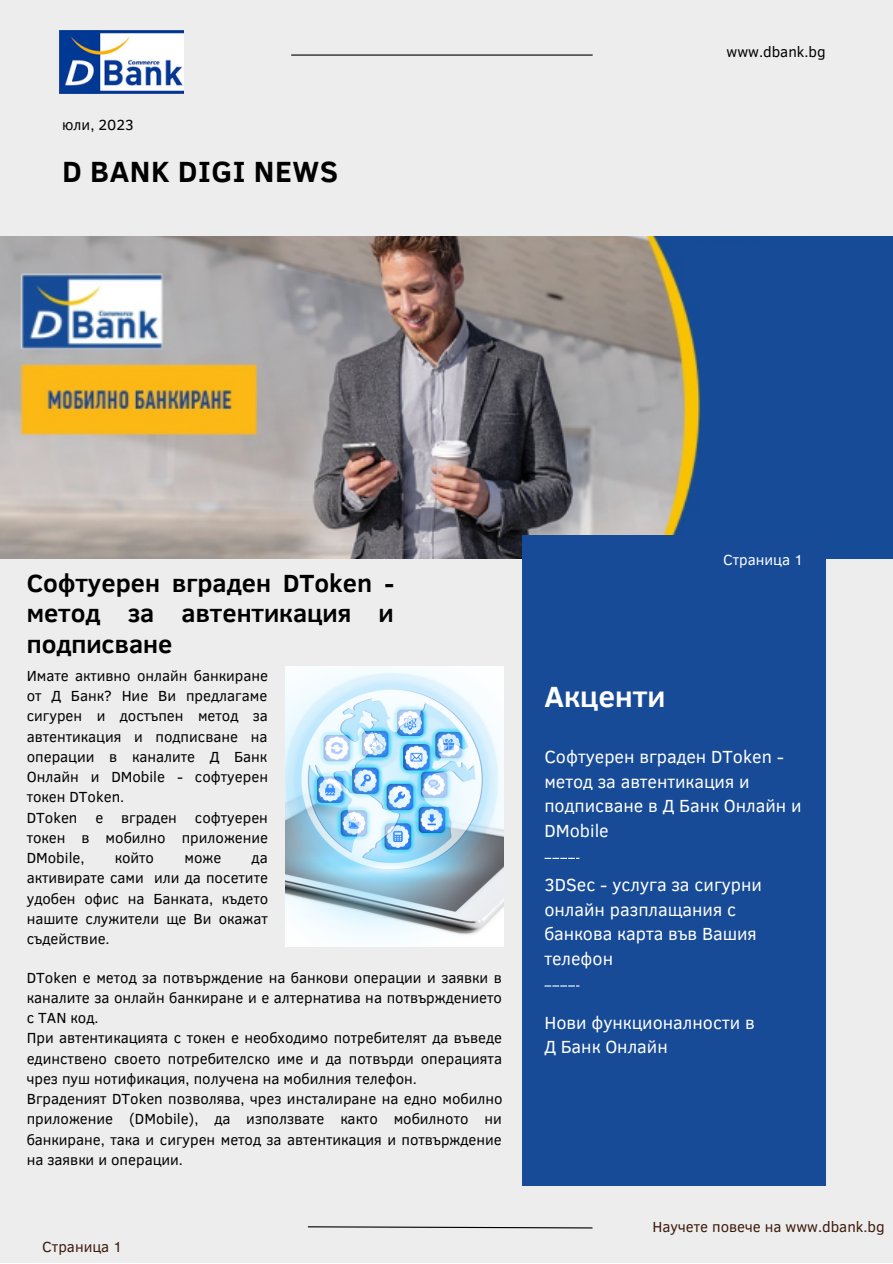
<style>
.page{position:relative;width:893px;height:1264px;background:#fff}
.page>*{position:absolute;margin:0;border:0;box-sizing:border-box;transform-origin:0 0}
.t1{font:700 30px "Clear Sans";letter-spacing:.02em;color:#000}
.t2{font:700 30px "Clear Sans";color:#fff}
.t3{font:700 25.5px/30.3px "Clear Sans";color:#000;text-align:justify}
.t4{font:18px/24.8px "Clear Sans";color:#fff}
.t5{font:15px/20.2px "Clear Sans";color:#000;text-align:justify}
.t6{font:15px "Clear Sans";color:#3c1a0c}
.t7{font:15px "Clear Sans";color:#fff}
</style>
<div class="page">
<div style="left:0;top:0;width:892px;height:1262px;background:#ededed"></div>
<img style="left:286px;top:666px;width:217px;height:280px">
<hr style="left:291px;top:54px;width:301px;height:2px;background:#000">
<svg style="left:307px;top:1226px;width:286px;height:2px"></svg>
<img style="left:59px;top:31px;width:125px;height:63px">
<img style="left:0;top:237px;width:892px;height:321px">
<div style="left:722px;top:251px;width:170px;height:268px;background:#184b97"></div>
<div style="left:522px;top:535px;width:303px;height:650px;background:#184b97"></div>
<svg style="left:544px;top:985px;width:35px;height:1px"></svg>
<svg style="left:544px;top:857px;width:35px;height:1px"></svg>
<p class="t5" style="left:62px;top:114px;width:73px">юли, 2023</p>
<p class="t1" style="left:62px;top:149px;width:277px">D BANK DIGI NEWS</p>
<p class="t5" style="left:726px;top:41px;width:101px">www.dbank.bg</p>
<p class="t3" style="left:27px;top:566px;width:369px">Софтуерен вграден DToken - метод за автентикация и подписване</p>
<p class="t5" style="left:27px;top:664px;width:243px">Имате активно онлайн банкиране от Д Банк? Ние Ви предлагаме сигурен и достъпен метод за автентикация и подписване на операции в каналите Д Банк Онлайн и DMobile - софтуерен токен DToken.</p>
<p class="t5" style="left:27px;top:806px;width:243px">DToken е вграден софтуерен токен в мобилно приложение DMobile,</p>
<p class="t5" style="left:115px;top:846px;width:41px">който</p>
<p class="t5" style="left:184px;top:846px;width:38px">може</p>
<p class="t5" style="left:27px;top:846px;width:243px;text-indent:225px">да активирате сами или да посетите удобен офис на Банката, където нашите служители ще Ви окажат съдействие.</p>
<p class="t5" style="left:27px;top:966px;width:476px">DToken е метод за потвърждение на банкови операции и заявки в каналите за онлайн банкиране и е алтернатива на потвърждението с TAN код.</p>
<p class="t5" style="left:27px;top:1027px;width:477px">При автентикацията с токен е необходимо потребителят да въведе единствено своето потребителско име и да потвърди операцията чрез пуш нотификация, получена на мобилния телефон.</p>
<p class="t5" style="left:27px;top:1087px;width:477px">Вграденият DToken позволява, чрез инсталиране на едно мобилно приложение (DMobile), да използвате както мобилното ни банкиране, така и сигурен метод за автентикация и потвърждение на заявки и операции.</p>
<p class="t6" style="left:42px;top:1236px;width:82px">Страница 1</p>
<p class="t2" style="left:544px;top:674px;width:122px">Акценти</p>
<p class="t7" style="left:723px;top:549px;width:82px">Страница 1</p>
<p class="t4" style="left:544px;top:743px;width:259px">Софтуерен вграден DToken - метод за автентикация и подписване в Д Банк Онлайн и<br>DMobile</p>
<p class="t4" style="left:544px;top:871px;width:219px">3DSec - услуга за сигурни онлайн разплащания с банкова карта във Вашия телефон</p>
<p class="t4" style="left:544px;top:1009px;width:212px">Нови функционалности в</p>
<p class="t4" style="left:544px;top:1033px;width:125px">Д Банк Онлайн</p>
<p class="t6" style="left:652px;top:1215px;width:234px">Научете повече на www.dbank.bg</p>
</div>
